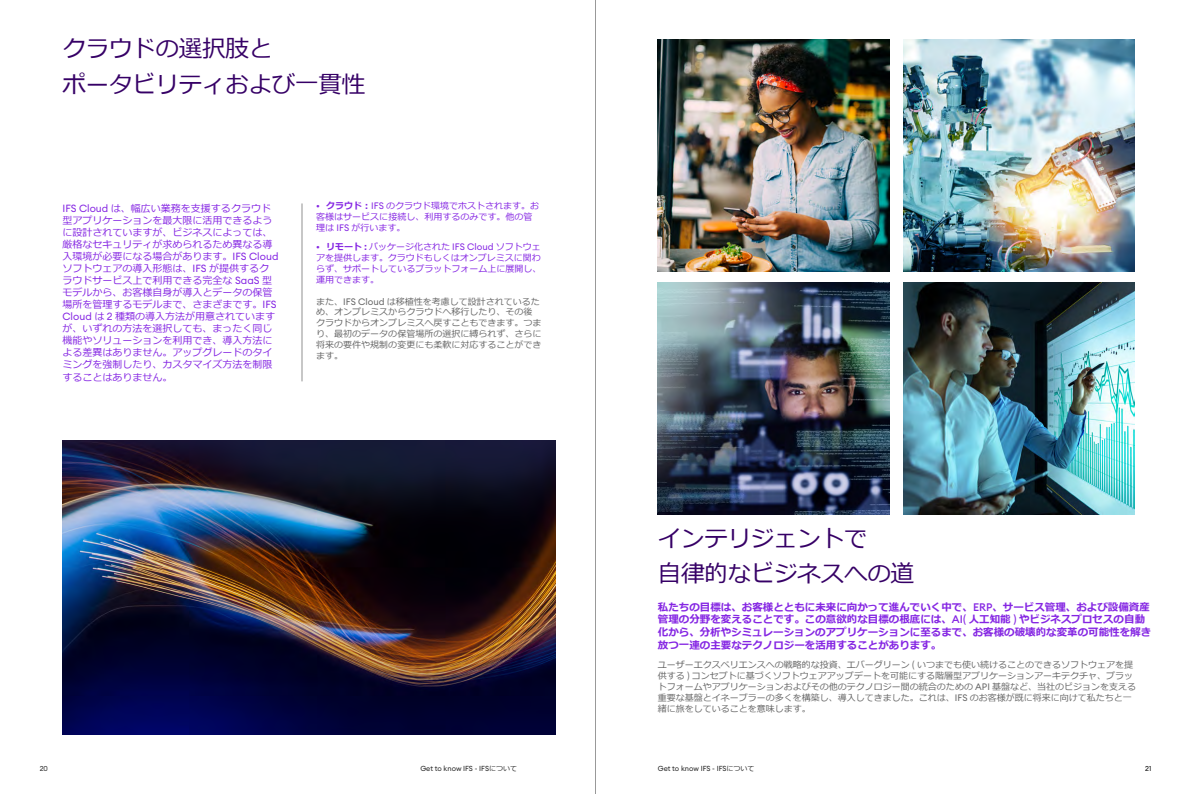
<style>
.page{position:relative;width:1191px;height:794px;background:#fff}
.page>*{position:absolute;margin:0;border:0;box-sizing:border-box;transform-origin:0 0}
.t1{font:23.5px/35px "Meiryo";letter-spacing:-.01em;color:#360066}
.t2{font:700 10.5px/12.6px "Meiryo";color:#8526e3}
.t3{font:10px/12px "Meiryo";color:#8526e3}
.t4{font:9px/10.8px "Meiryo";color:#656565}
.t5{font:9px/10.8px "Meiryo";color:#8526e3}
.t6{font:7.2px "Euclid Circular A";color:#242424}
.t7{font:7px "Euclid Circular A";color:#242424}
.t8{font:7px "Euclid Circular A";color:#000}
.s1{font-family:"Euclid Circular A";font-size:10.3px}
.s2{font-family:"Euclid Circular A";font-weight:500;font-size:9.3px}
.s3{font-weight:700}
.s4{font-family:"Euclid Circular A";font-size:9.3px}
.s5{font-family:"Euclid Circular A";font-weight:500;font-size:10.8px}
.s6{font-family:"Meiryo";font-size:7px}
</style>
<div class="page">
<img style="left:658px;top:40px;width:231px;height:231px">
<img style="left:903px;top:40px;width:231px;height:231px">
<img style="left:658px;top:283px;width:231px;height:231px">
<img style="left:903px;top:283px;width:231px;height:231px">
<img style="left:62px;top:441px;width:494px;height:293px">
<hr style="left:302px;top:203px;width:1px;height:178px;background:#919191">
<hr style="left:595px;top:0;width:1px;height:794px;background:#999">
<h1 class="t1" style="left:62px;top:32px;width:304px">クラウドの選択肢と<br>ポータビリティおよび一貫性</h1>
<p class="t3" style="left:62px;top:203px;width:217px"><span class="s1">IFS Cloud</span> は、幅広い業務を支援するクラウド型アプリケーションを最大限に活用できるように設計されていますが、ビジネスによっては、厳格なセキュリティが求められるため異なる導入環境が必要になる場合があります。<span class="s1">IFS Cloud</span>ソフトウェアの導入形態は、<span class="s1">IFS</span> が提供するクラウドサービス上で利用できる完全な <span class="s1">SaaS</span> 型モデルから、お客様自身が導入とデータの保管場所を管理するモデルまで、さまざまです。<span class="s1">IFS<br>Cloud</span> は <span class="s1">2</span> 種類の導入方法が用意されていますが、いずれの方法を選択しても、まったく同じ機能やソリューションを利用でき、導入方法による差異はありません。アップグレードのタイミングを強制したり、カスタマイズ方法を制限することはありません。</p>
<p class="t5" style="left:316px;top:201px;width:224px"><span class="s2">•</span> <span class="s3">クラウド︓</span><span class="s4">IFS</span> のクラウド環境でホストされます。お客様はサービスに接続し、利用するのみです。他の管理は <span class="s4">IFS</span> が行います。</p>
<p class="t5" style="left:316px;top:242px;width:226px;text-align:justify"><span class="s2">•</span> <span class="s3">リモート︓</span>パッケージ化された <span class="s4">IFS Cloud</span> ソフトウェアを提供します。クラウドもしくはオンプレミスに関わらず、サポートしているプラットフォーム上に展開し、運用できます。</p>
<p class="t4" style="left:316px;top:296px;width:227px">また、<span class="s4">IFS Cloud</span> は移植性を考慮して設計されているため、オンプレミスからクラウドへ移行したり、その後クラウドからオンプレミスへ戻すこともできます。つまり、最初のデータの保管場所の選択に縛られず、さらに将来の要件や規制の変更にも柔軟に対応することができます。</p>
<h1 class="t1" style="left:658px;top:522px;width:258px">インテリジェントで<br>自律的なビジネスへの道</h1>
<p class="t2" style="left:658px;top:601px;width:495px">私たちの目標は、お客様とともに未来に向かって進んでいく中で、<span class="s5">ERP</span>、サービス管理、および設備資産管理の分野を変えることです。この意欲的な目標の根底には、<span class="s5">AI(</span> 人工知能 <span class="s5">)</span> やビジネスプロセスの自動化から、分析やシミュレーションのアプリケーションに至るまで、お客様の破壊的な変革の可能性を解き放つ一連の主要なテクノロジーを活用することがあります。</p>
<p class="t4" style="left:658px;top:660px;width:480px">ユーザーエクスペリエンスへの戦略的な投資、エバーグリーン <span class="s4">(</span> いつまでも使い続けることのできるソフトウェアを提供する <span class="s4">)</span> コンセプトに基づくソフトウェアアップデートを可能にする階層型アプリケーションアーキテクチャ、プラットフォームやアプリケーションおよびその他のテクノロジー間の統合のための <span class="s4">API</span> 基盤など、当社のビジョンを支える重要な基盤とイネーブラーの多くを構築し、導入してきました。これは、<span class="s4">IFS</span> のお客様が既に将来に向けて私たちと一緒に旅をしていることを意味します。</p>
<p class="t7" style="left:40px;top:764px;width:10px">20</p>
<p class="t6" style="left:420px;top:763px;width:98px">Get to know IFS - IFS<span class="s6">について</span></p>
<p class="t6" style="left:658px;top:763px;width:98px">Get to know IFS - IFS<span class="s6">について</span></p>
<p class="t8" style="left:1145px;top:764px;width:8px">21</p>
</div>
